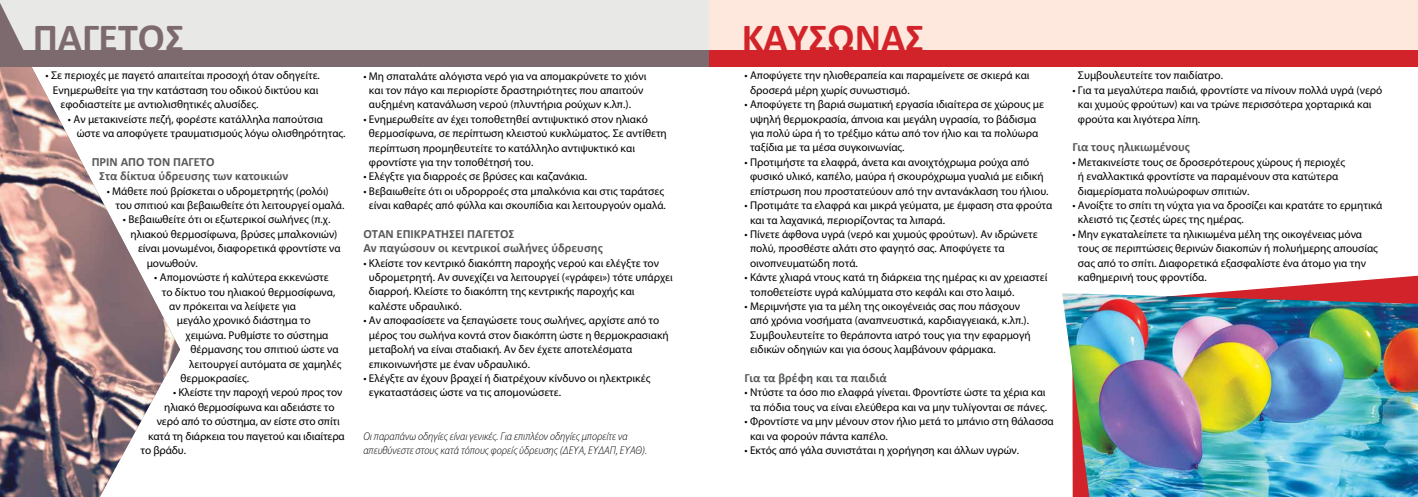
<style>
.page{position:relative;width:1418px;height:497px;background:#fff}
.page>*{position:absolute;margin:0;border:0;box-sizing:border-box;transform-origin:0 0}
.t1{font:700 40px "Calibri";color:#d2232a}
.t2{font:700 40px "Calibri";color:#7d6a6f}
.t3{font:700 12.5px/14.4px "Calibri";color:#58595b}
.t4{font:11.25px/14.4px "Myriad Pro";color:#000}
.t5{font:italic 300 semi-condensed 11.25px/14.4px "Myriad Pro";color:#000}
</style>
<div class="page">
<div style="left:709px;top:0;width:708px;height:50px;background:#fee7dc"></div>
<div style="left:709px;top:50px;width:708px;height:16px;background:#d2232a"></div>
<svg style="left:1222px;top:275px;width:195px;height:17px"></svg>
<img style="left:1062px;top:292px;width:355px;height:204px">
<div style="left:0;top:0;width:709px;height:50px;background:#e8e8e6"></div>
<img style="left:0;top:66px;width:180px;height:430px">
<svg style="left:0;top:3px;width:24px;height:47px"></svg>
<div style="left:0;top:50px;width:709px;height:16px;background:#7d6a6f"></div>
<h1 class="t2" style="left:33px;top:12px;width:153px">ΠΑΓΕΤΟΣ</h1>
<p class="t4" style="left:45px;top:69px;width:276px">• Σε περιοχές με παγετό απαιτείται προσοχή όταν οδηγείτε.</p>
<p class="t4" style="left:53px;top:83px;width:267px">Ενημερωθείτε για την κατάσταση του οδικού δικτύου και</p>
<p class="t4" style="left:60px;top:97px;width:200px">εφοδιαστείτε με αντιολισθητικές αλυσίδες.</p>
<p class="t4" style="left:77px;top:112px;width:270px;text-indent:-9px">• Αν μετακινείστε πεζή, φορέστε κατάλληλα παπούτσια ώστε να αποφύγετε τραυματισμούς λόγω ολισθηρότητας.</p>
<p class="t3" style="left:99px;top:154px;width:191px;text-indent:-8px">ΠΡΙΝ ΑΠΟ ΤΟΝ ΠΑΓΕΤΟ<br>Στα δίκτυα ύδρευσης των κατοικιών</p>
<p class="t4" style="left:115px;top:184px;width:230px;text-indent:-9px">• Μάθετε πού βρίσκεται ο υδρομετρητής (ρολόι) του σπιτιού και βεβαιωθείτε ότι λειτουργεί ομαλά.</p>
<p class="t4" style="left:123px;top:212px;width:209px">• Βεβαιωθείτε ότι οι εξωτερικοί σωλήνες (π.χ.</p>
<p class="t4" style="left:130px;top:227px;width:208px">ηλιακού θερμοσίφωνα, βρύσες μπαλκονιών)</p>
<p class="t4" style="left:138px;top:241px;width:204px">είναι μονωμένοι, διαφορετικά φροντίστε να</p>
<p class="t4" style="left:147px;top:255px;width:53px">μονωθούν.</p>
<p class="t4" style="left:154px;top:270px;width:176px">• Απομονώστε ή καλύτερα εκκενώστε</p>
<p class="t4" style="left:162px;top:284px;width:175px">το δίκτυο του ηλιακού θερμοσίφωνα,</p>
<p class="t4" style="left:169px;top:299px;width:128px">αν πρόκειται να λείψετε για</p>
<p class="t4" style="left:177px;top:313px;width:135px">μεγάλο χρονικό διάστημα το</p>
<p class="t4" style="left:185px;top:327px;width:144px">χειμώνα. Ρυθμίστε το σύστημα</p>
<p class="t4" style="left:190px;top:342px;width:150px">θέρμανσης του σπιτιού ώστε να</p>
<p class="t4" style="left:189px;top:356px;width:154px">λειτουργεί αυτόματα σε χαμηλές</p>
<p class="t4" style="left:180px;top:370px;width:70px">θερμοκρασίες.</p>
<p class="t4" style="left:173px;top:385px;width:171px">• Κλείστε την παροχή νερού προς τον</p>
<p class="t4" style="left:164px;top:399px;width:172px">ηλιακό θερμοσίφωνα και αδειάστε το</p>
<p class="t4" style="left:157px;top:414px;width:184px">νερό από το σύστημα, αν είστε στο σπίτι</p>
<p class="t4" style="left:148px;top:428px;width:198px">κατά τη διάρκεια του παγετού και ιδιαίτερα</p>
<p class="t4" style="left:140px;top:442px;width:47px">το βράδυ.</p>
<p class="t4" style="left:369px;top:69px;width:279px;text-indent:-6px">• Μη σπαταλάτε αλόγιστα νερό για να απομακρύνετε το χιόνι και τον πάγο και περιορίστε δραστηριότητες που απαιτούν αυξημένη κατανάλωση νερού (πλυντήρια ρούχων κ.λπ.).</p>
<p class="t4" style="left:369px;top:112px;width:299px;text-indent:-6px">• Ενημερωθείτε αν έχει τοποθετηθεί αντιψυκτικό στον ηλιακό θερμοσίφωνα, σε περίπτωση κλειστού κυκλώματος. Σε αντίθετη περίπτωση προμηθευτείτε το κατάλληλο αντιψυκτικό και φροντίστε για την τοποθέτησή του.</p>
<p class="t4" style="left:363px;top:169px;width:225px">• Ελέγξτε για διαρροές σε βρύσες και καζανάκια.</p>
<p class="t4" style="left:363px;top:184px;width:304px;text-align:center">• Βεβαιωθείτε ότι οι υδρορροές στα μπαλκόνια και στις ταράτσες είναι καθαρές από φύλλα και σκουπίδια και λειτουργούν ομαλά.</p>
<p class="t3" style="left:363px;top:226px;width:241px">ΟΤΑΝ ΕΠΙΚΡΑΤΗΣΕΙ ΠΑΓΕΤΟΣ<br>Αν παγώσουν οι κεντρικοί σωλήνες ύδρευσης</p>
<p class="t4" style="left:369px;top:255px;width:305px;text-indent:-6px">• Κλείστε τον κεντρικό διακόπτη παροχής νερού και ελέγξτε τον υδρομετρητή. Αν συνεχίζει να λειτουργεί («γράφει») τότε υπάρχει διαρροή. Κλείστε το διακόπτη της κεντρικής παροχής και καλέστε υδραυλικό.</p>
<p class="t4" style="left:369px;top:313px;width:301px;text-indent:-6px">• Αν αποφασίσετε να ξεπαγώσετε τους σωλήνες, αρχίστε από το μέρος του σωλήνα κοντά στον διακόπτη ώστε η θερμοκρασιακή μεταβολή να είναι σταδιακή. Αν δεν έχετε αποτελέσματα επικοινωνήστε με έναν υδραυλικό.</p>
<p class="t4" style="left:369px;top:370px;width:283px;text-indent:-6px">• Ελέγξτε αν έχουν βραχεί ή διατρέχουν κίνδυνο οι ηλεκτρικές εγκαταστάσεις ώστε να τις απομονώσετε.</p>
<p class="t5" style="left:363px;top:428px;width:285px">Οι παραπάνω οδηγίες είναι γενικές. Για επιπλέον οδηγίες μπορείτε να απευθύνεστε στους κατά τόπους φορείς ύδρευσης (ΔΕΥΑ, ΕΥΔΑΠ, ΕΥΑΘ).</p>
<h1 class="t1" style="left:741px;top:12px;width:184px">KAYΣΩNAΣ</h1>
<p class="t4" style="left:750px;top:69px;width:281px;text-indent:-6px">• Αποφύγετε την ηλιοθεραπεία και παραμείνετε σε σκιερά και δροσερά μέρη χωρίς συνωστισμό.</p>
<p class="t4" style="left:750px;top:97px;width:296px;text-indent:-6px">• Αποφύγετε τη βαριά σωματική εργασία ιδιαίτερα σε χώρους με υψηλή θερμοκρασία, άπνοια και μεγάλη υγρασία, το βάδισμα για πολύ ώρα ή το τρέξιμο κάτω από τον ήλιο και τα πολύωρα ταξίδια με τα μέσα συγκοινωνίας.</p>
<p class="t4" style="left:750px;top:155px;width:300px;text-indent:-6px">• Προτιμήστε τα ελαφρά, άνετα και ανοιχτόχρωμα ρούχα από φυσικό υλικό, καπέλο, μαύρα ή σκουρόχρωμα γυαλιά με ειδική επίστρωση που προστατεύουν από την αντανάκλαση του ήλιου.</p>
<p class="t4" style="left:750px;top:198px;width:304px;text-indent:-6px">• Προτιμάτε τα ελαφρά και μικρά γεύματα, με έμφαση στα φρούτα και τα λαχανικά, περιορίζοντας τα λιπαρά.</p>
<p class="t4" style="left:750px;top:227px;width:289px;text-indent:-6px">• Πίνετε άφθονα υγρά (νερό και χυμούς φρούτων). Αν ιδρώνετε πολύ, προσθέστε αλάτι στο φαγητό σας. Αποφύγετε τα οινοπνευματώδη ποτά.</p>
<p class="t4" style="left:750px;top:270px;width:299px;text-indent:-6px">• Κάντε χλιαρά ντους κατά τη διάρκεια της ημέρας κι αν χρειαστεί τοποθετείστε υγρά καλύμματα στο κεφάλι και στο λαιμό.</p>
<p class="t4" style="left:750px;top:299px;width:282px;text-indent:-6px">• Μεριμνήστε για τα μέλη της οικογένειάς σας που πάσχουν από χρόνια νοσήματα (αναπνευστικά, καρδιαγγειακά, κ.λπ.).<br>Συμβουλευτείτε το θεράποντα ιατρό τους για την εφαρμογή ειδικών οδηγιών και για όσους λαμβάνουν φάρμακα.</p>
<p class="t3" style="left:744px;top:370px;width:144px">Για τα βρέφη και τα παιδιά</p>
<p class="t4" style="left:744px;top:385px;width:304px;text-align:center">• Ντύστε τα όσο πιο ελαφρά γίνεται. Φροντίστε ώστε τα χέρια και τα πόδια τους να είναι ελεύθερα και να μην τυλίγονται σε πάνες.</p>
<p class="t4" style="left:750px;top:414px;width:305px;text-indent:-6px">• Φροντίστε να μην μένουν στον ήλιο μετά το μπάνιο στη θάλασσα και να φορούν πάντα καπέλο.</p>
<p class="t4" style="left:744px;top:442px;width:276px">• Εκτός από γάλα συνιστάται η χορήγηση και άλλων υγρών.</p>
<p class="t4" style="left:1077px;top:69px;width:147px">Συμβουλευτείτε τον παιδίατρο.</p>
<p class="t4" style="left:1077px;top:83px;width:306px;text-indent:-6px">• Για τα μεγαλύτερα παιδιά, φροντίστε να πίνουν πολλά υγρά (νερό και χυμούς φρούτων) και να τρώνε περισσότερα χορταρικά και φρούτα και λιγότερα λίπη.</p>
<p class="t3" style="left:1072px;top:140px;width:119px">Για τους ηλικιωμένους</p>
<p class="t4" style="left:1077px;top:155px;width:269px;text-indent:-6px">• Μετακινείστε τους σε δροσερότερους χώρους ή περιοχές ή εναλλακτικά φροντίστε να παραμένουν στα κατώτερα διαμερίσματα πολυώροφων σπιτιών.</p>
<p class="t4" style="left:1077px;top:198px;width:306px;text-indent:-6px">• Ανοίξτε το σπίτι τη νύχτα για να δροσίζει και κρατάτε το ερμητικά κλειστό τις ζεστές ώρες της ημέρας.</p>
<p class="t4" style="left:1077px;top:227px;width:301px;text-indent:-6px">• Μην εγκαταλείπετε τα ηλικιωμένα μέλη της οικογένειας μόνα τους σε περιπτώσεις θερινών διακοπών ή πολυήμερης απουσίας σας από το σπίτι. Διαφορετικά εξασφαλίστε ένα άτομο για την καθημερινή τους φροντίδα.</p>
</div>
